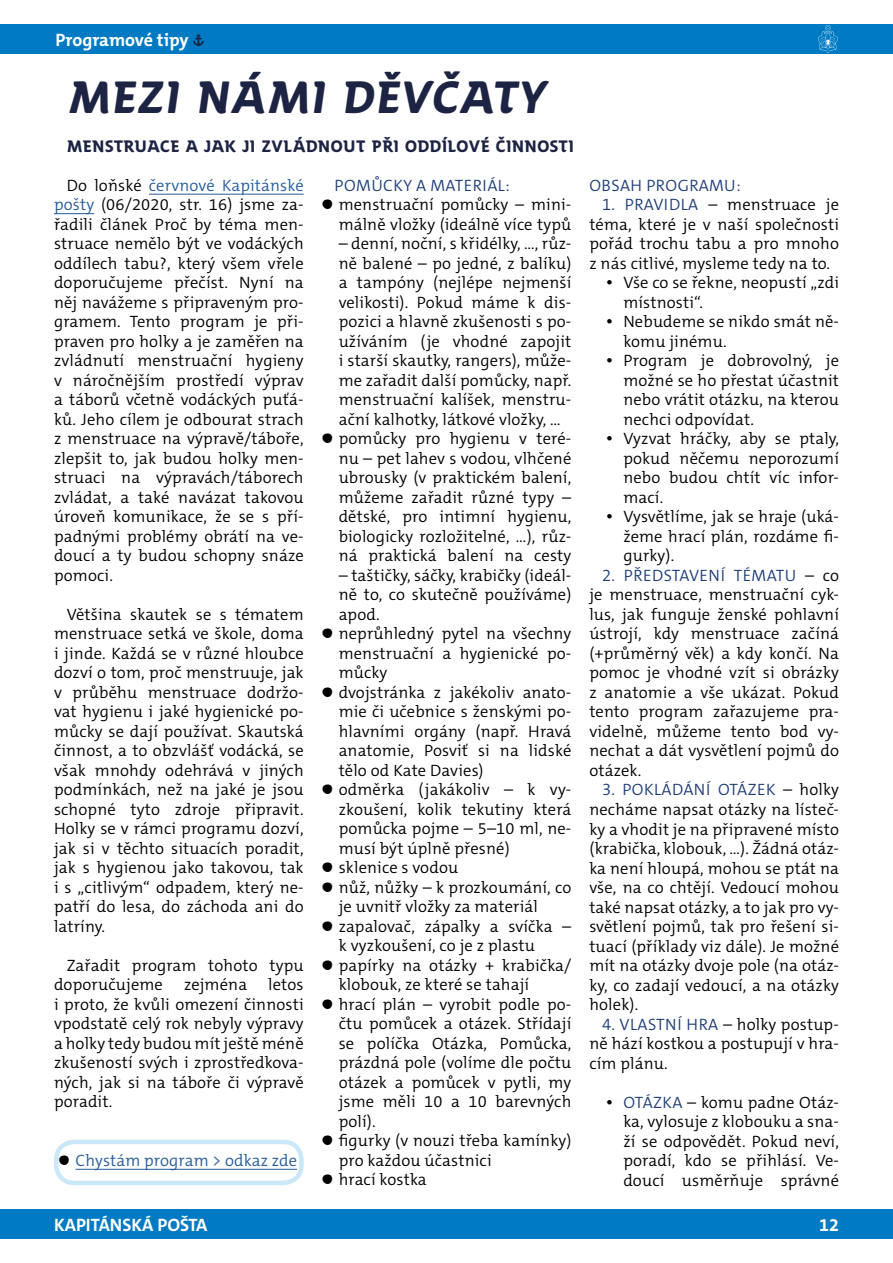
<style>
.page{position:relative;width:893px;height:1263px;background:#fff}
.page>*{position:absolute;margin:0;border:0;box-sizing:border-box;transform-origin:0 0}
.t1{font:700 45px "SKAUT";color:#1d2343}
.t2{font:700 18px "The Mix C5";color:#fff}
.t3{font:300 16.5px/19.5px "The Mix C5";letter-spacing:.01em;color:#000;text-align:justify}
.t4{font:700 16.5px "SKAUT";color:#1d2343}
.t5{font:300 16.5px "The Mix C5";letter-spacing:.03em;color:#1e3d78}
.t6{font:300 16.5px "The Mix C5";letter-spacing:.01em;color:#275b9b}
.s1{font-family:"SKAUT";font-size:16.5px;color:#1d2343}
.s2{color:#275b9b}
.s3{font-family:"SKAUT";font-weight:700}
.s4{font-family:"SKAUT";font-weight:700;color:#000}
.s5{color:#1e3d78}
</style>
<div class="page">
<div style="left:0;top:1209px;width:893px;height:30px;background:#007bc3"></div>
<div style="left:0;top:24px;width:893px;height:30px;background:#007bc3"></div>
<svg style="left:818px;top:25px;width:20px;height:28px"></svg>
<hr style="left:149px;top:194px;width:155px;height:1px;background:#275b9b">
<hr style="left:54px;top:213px;width:40px;height:1px;background:#275b9b">
<hr style="left:76px;top:1169px;width:221px;height:1px;background:#275b9b">
<div style="left:54px;top:1140px;width:250px;height:45px;border:4px solid #cae8f8;border-radius:18px"></div>
<p class="t2" style="left:55px;top:28px;width:151px">Programové tipy <span class="s1">»</span></p>
<h1 class="t1" style="left:67px;top:70px;width:489px">MEZI NÁMI DĚVČATY</h1>
<p class="t4" style="left:67px;top:136px;width:509px">MENSTRUACE A JAK JI ZVLÁDNOUT PŘI ODDÍLOVÉ ČINNOSTI</p>
<p class="t3" style="left:54px;top:175px;width:251px;text-indent:13px">Do loňské <span class="s2">červnové Kapitánské pošty</span> (06/2020, str. 16) jsme za&shy;řadili článek Proč by téma men&shy;struace nemělo být ve vodáckých oddílech tabu?, který všem vřele doporučujeme přečíst. Nyní na něj navážeme s připraveným pro&shy;gramem. Tento program je při&shy;praven pro holky a je zaměřen na zvládnutí menstruační hygieny v náročnějším prostředí výprav a táborů včetně vodáckých puťá&shy;ků. Jeho cílem je odbourat strach z menstruace na výpravě/táboře, zlepšit to, jak budou holky men&shy;struaci na výpravách/táborech zvládat, a také navázat takovou úroveň komunikace, že se s pří&shy;padnými problémy obrátí na ve&shy;doucí a ty budou schopny snáze pomoci.</p>
<p class="t3" style="left:54px;top:604px;width:251px;text-indent:13px">Většina skautek se s tématem menstruace setká ve škole, doma i jinde. Každá se v různé hloubce dozví o tom, proč menstruuje, jak v průběhu menstruace dodržo&shy;vat hygienu i jaké hygienické po&shy;můcky se dají používat. Skautská činnost, a to obzvlášť vodácká, se však mnohdy odehrává v jiných podmínkách, než na jaké je jsou schopné tyto zdroje připravit.<br>Holky se v rámci programu dozví, jak si v těchto situacích poradit, jak s hygienou jako takovou, tak i s „citlivým“ odpadem, který ne&shy;patří do lesa, do záchoda ani do latríny.</p>
<p class="t3" style="left:54px;top:955px;width:251px;text-indent:13px">Zařadit program tohoto typu doporučujeme</p>
<p class="t5" style="left:335px;top:174px;width:177px">POMŮCKY A MATERIÁL:</p>
<p class="t3" style="left:322px;top:195px;width:251px"><span class="s3">¶</span> menstruační pomůcky – mini-</p>
<p class="t3" style="left:339px;top:214px;width:234px">málně vložky (ideálně více typů</p>
<p class="t3" style="left:339px;top:234px;width:234px">– denní, noční, s křidélky, …, růz-</p>
<p class="t3" style="left:339px;top:253px;width:234px">ně balené – po jedné, z balíku)</p>
<p class="t3" style="left:339px;top:273px;width:234px">a tampóny (nejlépe nejmenší</p>
<p class="t3" style="left:339px;top:292px;width:234px">velikosti). Pokud máme k dis-</p>
<p class="t3" style="left:339px;top:312px;width:234px">pozici a hlavně zkušenosti s po-</p>
<p class="t3" style="left:339px;top:331px;width:234px">užíváním (je vhodné zapojit</p>
<p class="t3" style="left:339px;top:351px;width:234px">i starší skautky, rangers), může-</p>
<p class="t3" style="left:339px;top:370px;width:234px">me zařadit další pomůcky, např.</p>
<p class="t3" style="left:339px;top:390px;width:234px">menstruační kalíšek, menstru-</p>
<p class="t3" style="left:339px;top:409px;width:224px">ační kalhotky, látkové vložky, ...</p>
<p class="t3" style="left:322px;top:429px;width:251px"><span class="s3">¶</span> pomůcky pro hygienu v teré-</p>
<p class="t3" style="left:339px;top:449px;width:234px">nu – pet lahev s vodou, vlhčené</p>
<p class="t3" style="left:339px;top:468px;width:234px">ubrousky (v praktickém balení,</p>
<p class="t3" style="left:339px;top:488px;width:234px">můžeme zařadit různé typy –</p>
<p class="t3" style="left:339px;top:507px;width:234px">dětské, pro intimní hygienu,</p>
<p class="t3" style="left:339px;top:527px;width:234px">biologicky rozložitelné, ...), růz-</p>
<p class="t3" style="left:339px;top:546px;width:234px">ná praktická balení na cesty</p>
<p class="t3" style="left:339px;top:566px;width:234px">– taštičky, sáčky, krabičky (ideál-</p>
<p class="t3" style="left:339px;top:585px;width:234px">ně to, co skutečně používáme)</p>
<p class="t3" style="left:339px;top:605px;width:42px">apod.</p>
<p class="t3" style="left:322px;top:624px;width:251px"><span class="s3">¶</span> neprůhledný pytel na všechny</p>
<p class="t3" style="left:339px;top:644px;width:234px">menstruační a hygienické po-</p>
<p class="t3" style="left:339px;top:663px;width:50px">můcky</p>
<p class="t3" style="left:322px;top:683px;width:251px"><span class="s3">¶</span> dvojstránka z jakékoliv anato-</p>
<p class="t3" style="left:339px;top:702px;width:234px">mie či učebnice s ženskými po-</p>
<p class="t3" style="left:339px;top:722px;width:234px">hlavními orgány (např. Hravá</p>
<p class="t3" style="left:339px;top:741px;width:234px">anatomie, Posviť si na lidské</p>
<p class="t3" style="left:339px;top:761px;width:146px">tělo od Kate Davies)</p>
<p class="t3" style="left:322px;top:780px;width:251px"><span class="s3">¶</span> odměrka (jakákoliv – k vy-</p>
<p class="t3" style="left:339px;top:800px;width:234px">zkoušení, kolik tekutiny která</p>
<p class="t3" style="left:339px;top:819px;width:234px">pomůcka pojme – 5–10 ml, ne-</p>
<p class="t3" style="left:339px;top:839px;width:173px">musí být úplně přesné)</p>
<p class="t3" style="left:322px;top:858px;width:138px"><span class="s3">¶</span> sklenice s vodou</p>
<p class="t3" style="left:322px;top:878px;width:251px"><span class="s3">¶</span> nůž, nůžky – k prozkoumání, co</p>
<p class="t3" style="left:339px;top:897px;width:201px">je uvnitř vložky za materiál</p>
<p class="t3" style="left:322px;top:917px;width:251px"><span class="s3">¶</span> zapalovač, zápalky a svíčka –</p>
<p class="t3" style="left:339px;top:936px;width:198px">k vyzkoušení, co je z plastu</p>
<p class="t3" style="left:322px;top:956px;width:251px"><span class="s3">¶</span> papírky na otázky + krabička/</p>
<p class="t3" style="left:339px;top:975px;width:192px">klobouk, ze které se tahají</p>
<p class="t3" style="left:322px;top:995px;width:251px"><span class="s3">¶</span> hrací plán – vyrobit podle po-</p>
<p class="t3" style="left:339px;top:1014px;width:234px">čtu pomůcek a otázek. Střídají</p>
<p class="t3" style="left:339px;top:1034px;width:234px">se políčka Otázka, Pomůcka,</p>
<p class="t3" style="left:339px;top:1053px;width:234px">prázdná pole (volíme dle počtu</p>
<p class="t3" style="left:339px;top:1073px;width:234px">otázek a pomůcek v pytli, my</p>
<p class="t3" style="left:339px;top:1092px;width:234px">jsme měli 10 a 10 barevných</p>
<p class="t3" style="left:339px;top:1112px;width:38px">polí).</p>
<p class="t3" style="left:322px;top:1131px;width:251px"><span class="s3">¶</span> figurky (v nouzi třeba kamínky)</p>
<p class="t3" style="left:339px;top:1151px;width:155px">pro každou účastnici</p>
<p class="t3" style="left:322px;top:1170px;width:107px"><span class="s3">¶</span> hrací kostka</p>
<p class="t3" style="left:184px;top:975px;width:65px">zejména</p>
<p class="t3" style="left:54px;top:975px;width:251px;text-indent:214px">letos i proto, že kvůli omezení činnosti vpodstatě celý rok nebyly výpravy a holky tedy budou mít ještě méně zkušeností svých i zprostředkova&shy;ných, jak si na táboře či výpravě poradit.</p>
<p class="t6" style="left:58px;top:1149px;width:240px"><span class="s4">¶</span> Chystám program &gt; odkaz zde</p>
<p class="t5" style="left:589px;top:175px;width:153px">OBSAH PROGRAMU:</p>
<p class="t3" style="left:602px;top:195px;width:238px"><span class="s5">1. PRAVIDLA</span> – menstruace je</p>
<p class="t3" style="left:589px;top:215px;width:251px">téma, které je v naší společnosti</p>
<p class="t3" style="left:589px;top:234px;width:251px">pořád trochu tabu a pro mnoho</p>
<p class="t3" style="left:589px;top:254px;width:242px">z nás citlivé, mysleme tedy na to.</p>
<p class="t3" style="left:606px;top:273px;width:234px"><span class="s3">÷</span> Vše co se řekne, neopustí „zdi</p>
<p class="t3" style="left:623px;top:293px;width:81px">místnosti“.</p>
<p class="t3" style="left:606px;top:312px;width:234px"><span class="s3">÷</span> Nebudeme se nikdo smát ně-</p>
<p class="t3" style="left:623px;top:332px;width:105px">komu jinému.</p>
<p class="t3" style="left:606px;top:351px;width:234px"><span class="s3">÷</span> Program je dobrovolný, je</p>
<p class="t3" style="left:623px;top:371px;width:217px">možné se ho přestat účastnit</p>
<p class="t3" style="left:623px;top:390px;width:217px">nebo vrátit otázku, na kterou</p>
<p class="t3" style="left:623px;top:410px;width:132px">nechci odpovídat.</p>
<p class="t3" style="left:606px;top:429px;width:234px"><span class="s3">÷</span> Vyzvat hráčky, aby se ptaly,</p>
<p class="t3" style="left:623px;top:449px;width:217px">pokud něčemu neporozumí</p>
<p class="t3" style="left:623px;top:468px;width:217px">nebo budou chtít víc infor-</p>
<p class="t3" style="left:623px;top:488px;width:41px">mací.</p>
<p class="t3" style="left:606px;top:507px;width:234px"><span class="s3">÷</span> Vysvětlíme, jak se hraje (uká-</p>
<p class="t3" style="left:623px;top:527px;width:217px">žeme hrací plán, rozdáme fi-</p>
<p class="t3" style="left:623px;top:546px;width:52px">gurky).</p>
<p class="t3" style="left:589px;top:566px;width:251px;text-indent:13px"><span class="s5">2. PŘEDSTAVENÍ TÉMATU</span> – co je menstruace, menstruační cyk&shy;lus, jak funguje ženské pohlavní ústrojí, kdy menstruace začíná (+průměrný věk) a kdy končí. Na pomoc je vhodné vzít si obrázky z anatomie a vše ukázat. Pokud tento program zařazujeme pra&shy;videlně, můžeme tento bod vy&shy;nechat a dát vysvětlení pojmů do otázek.</p>
<p class="t3" style="left:589px;top:780px;width:251px;text-indent:13px"><span class="s5">3. POKLÁDÁNÍ OTÁZEK</span> – holky necháme napsat otázky na lísteč&shy;ky a vhodit je na připravené místo (krabička, klobouk, …). Žádná otáz&shy;ka není hloupá, mohou se ptát na vše, na co chtějí. Vedoucí mohou také napsat otázky, a to jak pro vy&shy;světlení pojmů, tak pro řešení si&shy;tuací (příklady viz dále). Je možné mít na otázky dvoje pole (na otáz&shy;ky, co zadají vedoucí, a na otázky holek).</p>
<p class="t3" style="left:589px;top:1014px;width:251px;text-indent:13px"><span class="s5">4. VLASTNÍ HRA</span> – holky postup&shy;ně hází kostkou a postupují v hra&shy;cím plánu.</p>
<p class="t3" style="left:623px;top:1092px;width:217px;text-indent:-17px"><span class="s3">÷</span> <span class="s5">OTÁZKA</span> – komu padne Otáz&shy;ka, vylosuje z klobouku a sna&shy;ží se odpovědět. Pokud neví, poradí, kdo se přihlásí. Ve&shy;doucí usměrňuje správné</p>
<p class="t2" style="left:54px;top:1213px;width:155px">KAPITÁNSKÁ POŠTA</p>
<p class="t2" style="left:819px;top:1213px;width:21px">12</p>
</div>
